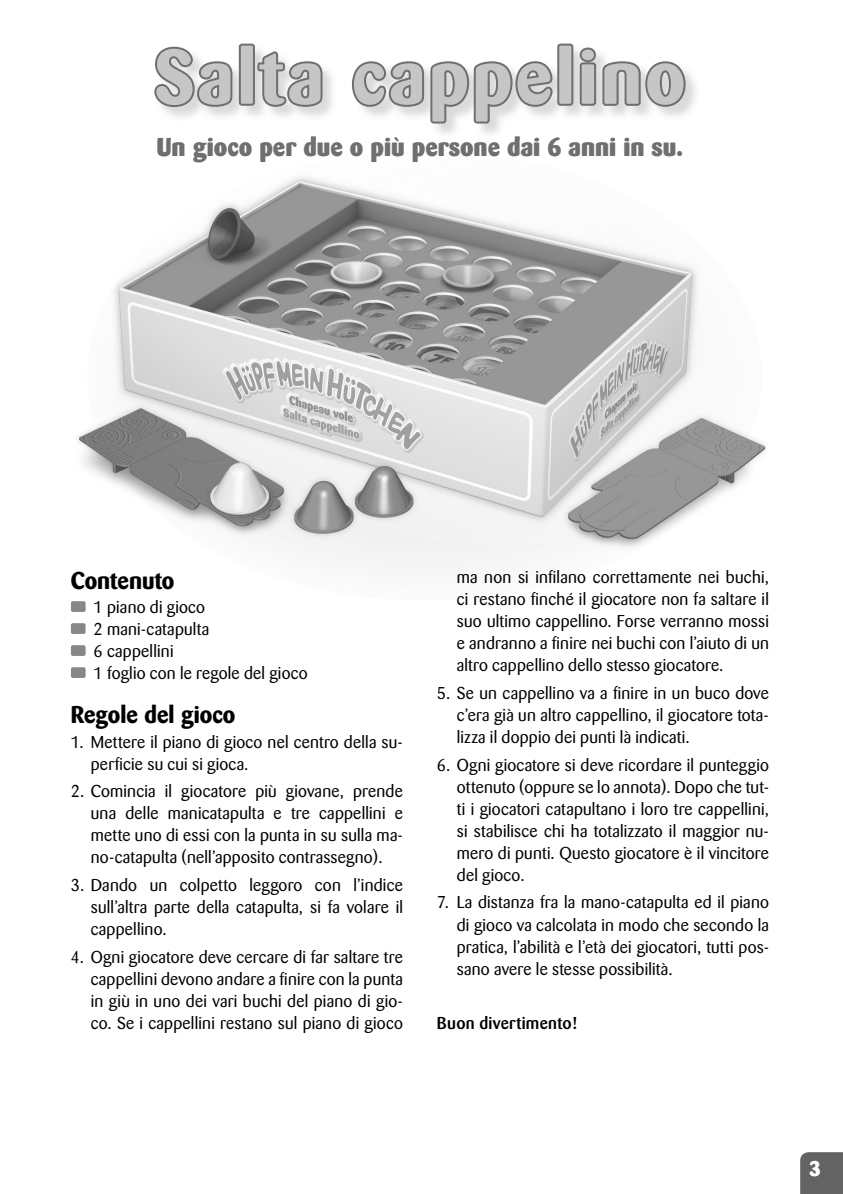
<style>
.page{position:relative;width:843px;height:1194px;background:#fff}
.page>*{position:absolute;margin:0;border:0;box-sizing:border-box;transform-origin:0 0}
.t1{font:700 76px "Barmeno";letter-spacing:.045em;color:#c6c6c6}
.t2{font:800 26px "Barmeno";color:#6f6f6f}
.t3{font:700 24px "Barmeno";color:#000}
.t4{font:800 21px "Barmeno";color:#fff}
.t5{font:17px/22px "Barmeno";letter-spacing:.015em;color:#000;text-align:justify}
.t6{font:500 17px "Barmeno";letter-spacing:.02em;color:#000}
</style>
<div class="page">
<img style="left:78px;top:176px;width:688px;height:388px">
<img style="left:164px;top:44px;width:532px;height:90px">
<img style="left:157px;top:136px;width:472px;height:3px">
<svg style="left:154px;top:45px;width:80px;height:64px"></svg>
<div style="left:239px;top:44px;width:16px;height:62px;border:4px solid #6f6f6f;border-radius:2px"></div>
<svg style="left:255px;top:49px;width:69px;height:61px"></svg>
<svg style="left:350px;top:58px;width:204px;height:68px"></svg>
<div style="left:557px;top:44px;width:16px;height:62px;border:4px solid #6f6f6f;border-radius:2px"></div>
<svg style="left:577px;top:46px;width:110px;height:63px"></svg>
<div style="left:71px;top:601px;width:14px;height:11px;background:#878787;border-radius:2px"></div>
<div style="left:71px;top:623px;width:14px;height:11px;background:#878787;border-radius:2px"></div>
<div style="left:71px;top:645px;width:14px;height:11px;background:#878787;border-radius:2px"></div>
<div style="left:71px;top:667px;width:14px;height:11px;background:#878787;border-radius:2px"></div>
<div style="left:800px;top:1152px;width:43px;height:42px;background:#636363"></div>
<h1 class="t1" style="left:154px;top:31px;width:531px">Salta cappelino</h1>
<h2 class="t2" style="left:157px;top:131px;width:527px">Un gioco per due o più persone dai 6 anni in su.</h2>
<h3 class="t3" style="left:71px;top:566px;width:105px">Contenuto</h3>
<p class="t5" style="left:94px;top:596px;width:215px;text-align:left">1 piano di gioco<br>2 mani-catapulta<br>6 cappellini<br>1 foglio con le regole del gioco</p>
<h3 class="t3" style="left:71px;top:700px;width:166px">Regole del gioco</h3>
<p class="t5" style="left:91px;top:731px;width:313px;text-indent:-20px">1. Mettere il piano di gioco nel centro della su&shy;perficie su cui si gioca.</p>
<p class="t5" style="left:91px;top:780px;width:313px;text-indent:-20px">2. Comincia il giocatore più giovane, prende una delle manicatapulta e tre cappellini e mette uno di essi con la punta in su sulla ma&shy;no-catapulta (nell’apposito contrassegno).</p>
<p class="t5" style="left:91px;top:874px;width:313px;text-indent:-20px">3. Dando un colpetto leggoro con l’indice sull’altra parte della catapulta, si fa volare il cappellino.</p>
<p class="t5" style="left:91px;top:946px;width:313px;text-indent:-20px">4. Ogni giocatore deve cercare di far saltare tre cappellini devono andare a finire con la punta in giù in uno dei vari buchi del piano di gio&shy;co. Se i cappellini restano sul piano di gioco</p>
<p class="t5" style="left:456px;top:567px;width:313px">ma non si infilano correttamente nei buchi, ci restano finché il giocatore non fa saltare il suo ultimo cappellino. Forse verranno mossi e andranno a finire nei buchi con l’aiuto di un altro cappellino dello stesso giocatore.</p>
<p class="t5" style="left:456px;top:682px;width:313px;text-indent:-20px">5. Se un cappellino va a finire in un buco dove c’era già un altro cappellino, il giocatore tota&shy;lizza il doppio dei punti là indicati.</p>
<p class="t5" style="left:456px;top:754px;width:313px;text-indent:-20px">6. Ogni giocatore si deve ricordare il punteggio ottenuto (oppure se lo annota). Dopo che tut&shy;ti i giocatori catapultano i loro tre cappellini, si stabilisce chi ha totalizzato il maggior nu&shy;mero di punti. Questo giocatore è il vincitore del gioco.</p>
<p class="t5" style="left:456px;top:892px;width:313px;text-indent:-20px">7. La distanza fra la mano-catapulta ed il piano di gioco va calcolata in modo che secondo la pratica, l’abilità e l’età dei giocatori, tutti pos&shy;sano avere le stesse possibilità.</p>
<p class="t6" style="left:437px;top:1013px;width:142px">Buon divertimento!</p>
<p class="t4" style="left:809px;top:1155px;width:13px">3</p>
</div>
